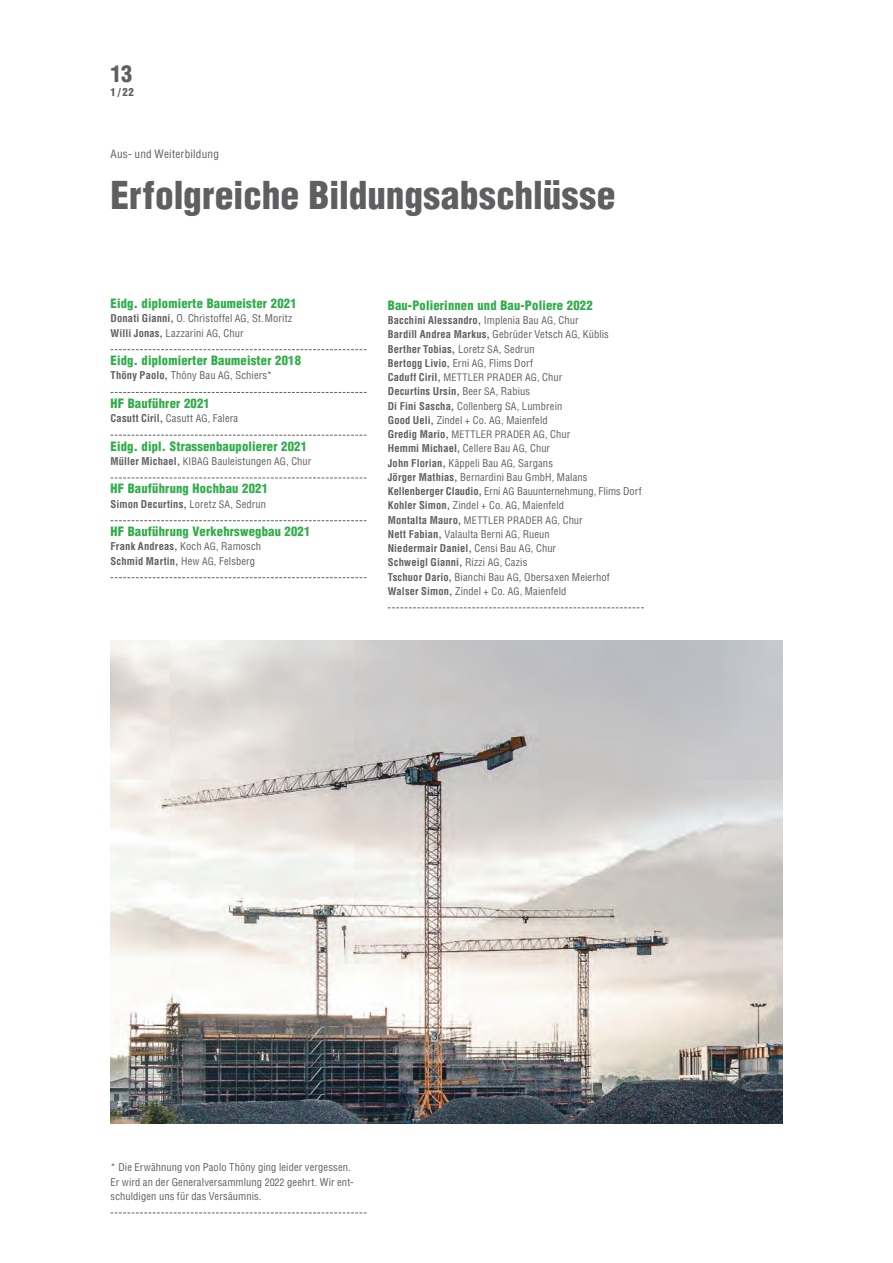
<style>
.page{position:relative;width:893px;height:1263px;background:#fff}
.page>*{position:absolute;margin:0;border:0;box-sizing:border-box;transform-origin:0 0}
.Titel{font:900 condensed 37.5px "Helvetica LT Std";letter-spacing:-.005em;color:#5f5f62}
.t1{font:900 condensed 22.5px "Helvetica LT Std";color:#5f5f62}
.Abschlüsse{font:900 condensed 12.6px "Helvetica LT Std";letter-spacing:.015em;color:#30ad4a}
.Bildlegende{font:900 condensed 12.6px "Helvetica LT Std";letter-spacing:.015em;color:#30ad4a}
.Titel-2{font:condensed 11.25px "Helvetica LT Std";letter-spacing:.02em;color:#5f5f62}
.t2{font:900 condensed 10.8px "Helvetica LT Std";color:#5f5f62}
.Abschlüsse-2{font:condensed 10.5px/14.2px "Helvetica LT Std";letter-spacing:.015em;color:#5f5f62}
.Abschlüsse-3{font:700 condensed 10.5px/14.2px "Helvetica LT Std";letter-spacing:.015em;color:#5f5f62}
.Abschlüsse-4{font:condensed 10.05px "Helvetica LT Std";letter-spacing:.02em;color:#5f5f62}
.s1{font-weight:700}
.s2{font-size:10.05px}
.s3{font-weight:400}
.s4{font-weight:400;font-size:10.05px}
.s5{font-weight:700;font-size:10.5px}
.s6{font-size:10.5px}
</style>
<div class="page">
<svg style="left:111px;top:349px;width:256px;height:1px"></svg>
<svg style="left:111px;top:392px;width:256px;height:1px"></svg>
<svg style="left:111px;top:435px;width:256px;height:1px"></svg>
<svg style="left:111px;top:478px;width:256px;height:1px"></svg>
<svg style="left:111px;top:520px;width:256px;height:1px"></svg>
<svg style="left:111px;top:577px;width:256px;height:1px"></svg>
<svg style="left:111px;top:1213px;width:256px;height:1px"></svg>
<img style="left:111px;top:641px;width:671px;height:483px">
<svg style="left:388px;top:608px;width:256px;height:1px"></svg>
<h2 class="t1" style="left:111px;top:60px;width:23px">13</h2>
<p class="t2" style="left:111px;top:86px;width:25px">1/22</p>
<p class="Titel-2" style="left:111px;top:146px;width:110px">Aus- und Weiterbildung</p>
<p class="Titel" style="left:111px;top:172px;width:506px">Erfolgreiche Bildungsabschlüsse</p>
<p class="Abschlüsse" style="left:111px;top:296px;width:188px">Eidg. diplomierte Baumeister 2021</p>
<p class="Abschlüsse-2" style="left:111px;top:311px;width:183px"><span class="s1">Donati Gianni,</span> O. Christoffel <span class="s2">AG</span>, St.Moritz<br><span class="s1">Willi Jonas,</span> Lazzarini <span class="s2">AG</span>, Chur</p>
<p class="Bildlegende" style="left:111px;top:353px;width:192px">Eidg. diplomierter Baumeister 2018</p>
<p class="Abschlüsse-2" style="left:111px;top:368px;width:163px"><span class="s1">Thöny Paolo,</span> Thöny Bau <span class="s2">AG</span>, Schiers*</p>
<p class="Abschlüsse" style="left:111px;top:395px;width:101px">HF Bauführer 2021</p>
<p class="Abschlüsse-2" style="left:111px;top:411px;width:129px"><span class="s1">Casutt Ciril,</span> Casutt <span class="s2">AG</span>, Falera</p>
<p class="Abschlüsse" style="left:111px;top:438px;width:198px">Eidg. dipl. Strassenbaupolierer 2021</p>
<p class="Abschlüsse-2" style="left:111px;top:454px;width:202px"><span class="s1">Müller Michael,</span> <span class="s2">KIBAG</span> Bauleistungen <span class="s2">AG</span>, Chur</p>
<p class="Abschlüsse" style="left:111px;top:481px;width:159px">HF Bauführung Hochbau 2021</p>
<p class="Abschlüsse-3" style="left:111px;top:497px;width:157px">Simon Decurtins, <span class="s3">Loretz</span> <span class="s4">SA</span><span class="s3">, Sedrun</span></p>
<p class="Abschlüsse" style="left:111px;top:524px;width:201px">HF Bauführung Verkehrswegbau 2021</p>
<p class="Abschlüsse-3" style="left:111px;top:539px;width:152px">Frank Andreas, <span class="s3">Koch</span> <span class="s4">AG</span><span class="s3">, Ramosch<br></span>Schmid Martin, <span class="s3">Hew</span> <span class="s4">AG</span><span class="s3">, Felsberg</span></p>
<p class="Abschlüsse" style="left:388px;top:297px;width:206px">Bau-Polierinnen und Bau-Poliere 2022</p>
<p class="Abschlüsse-3" style="left:388px;top:313px;width:223px">Bacchini Alessandro, <span class="s3">Implenia Bau</span> <span class="s4">AG</span><span class="s3">, Chur </span>Bardill Andrea Markus, <span class="s3">Gebrüder Vetsch</span> <span class="s4">AG</span><span class="s3">, Küblis </span>Berther Tobias, <span class="s3">Loretz</span> <span class="s4">SA</span><span class="s3">, Sedrun<br></span>Bertogg Livio, <span class="s3">Erni</span> <span class="s4">AG</span><span class="s3">, Flims Dorf</span></p>
<p class="Abschlüsse-4" style="left:388px;top:371px;width:176px"><span class="s5">Caduff Ciril,</span> METTLER PRADER AG<span class="s6">, Chur</span></p>
<p class="Abschlüsse-2" style="left:388px;top:384px;width:176px"><span class="s1">Decurtins Ursin,</span> Beer <span class="s2">SA</span>, Rabius<br><span class="s1">Di Fini Sascha,</span> Collenberg <span class="s2">SA</span>, Lumbrein<br><span class="s1">Good Ueli,</span> Zindel + Co. <span class="s2">AG</span>, Maienfeld</p>
<p class="Abschlüsse-4" style="left:388px;top:428px;width:184px"><span class="s5">Gredig Mario,</span> METTLER PRADER AG<span class="s6">, Chur</span></p>
<p class="Abschlüsse-2" style="left:388px;top:441px;width:255px"><span class="s1">Hemmi Michael,</span> Cellere Bau <span class="s2">AG</span>, Chur<br><span class="s1">John Florian,</span> Käppeli Bau <span class="s2">AG</span>, Sargans<br><span class="s1">Jörger Mathias,</span> Bernardini Bau GmbH, Malans <span class="s1">Kellenberger Claudio,</span> Erni <span class="s2">AG</span> Bauunternehmung, Flims Dorf <span class="s1">Kohler Simon,</span> Zindel + Co. <span class="s2">AG</span>, Maienfeld</p>
<p class="Abschlüsse-4" style="left:388px;top:514px;width:196px"><span class="s5">Montalta Mauro,</span> METTLER PRADER AG<span class="s6">, Chur</span></p>
<p class="Abschlüsse-2" style="left:388px;top:527px;width:223px"><span class="s1">Nett Fabian,</span> Valaulta Berni <span class="s2">AG</span>, Rueun<br><span class="s1">Niedermair Daniel,</span> Censi Bau <span class="s2">AG</span>, Chur<br><span class="s1">Schweigl Gianni,</span> Rizzi <span class="s2">AG</span>, Cazis<br><span class="s1">Tschuor Dario,</span> Bianchi Bau <span class="s2">AG</span>, Obersaxen Meierhof <span class="s1">Walser Simon,</span> Zindel + Co. <span class="s2">AG</span>, Maienfeld</p>
<p class="Abschlüsse-2" style="left:111px;top:1160px;width:245px">* Die Erwähnung von Paolo Thöny ging leider vergessen.<br>Er wird an der Generalversammlung <span class="s2">2022</span> geehrt. Wir ent&shy;schuldigen uns für das Versäumnis.</p>
</div>
